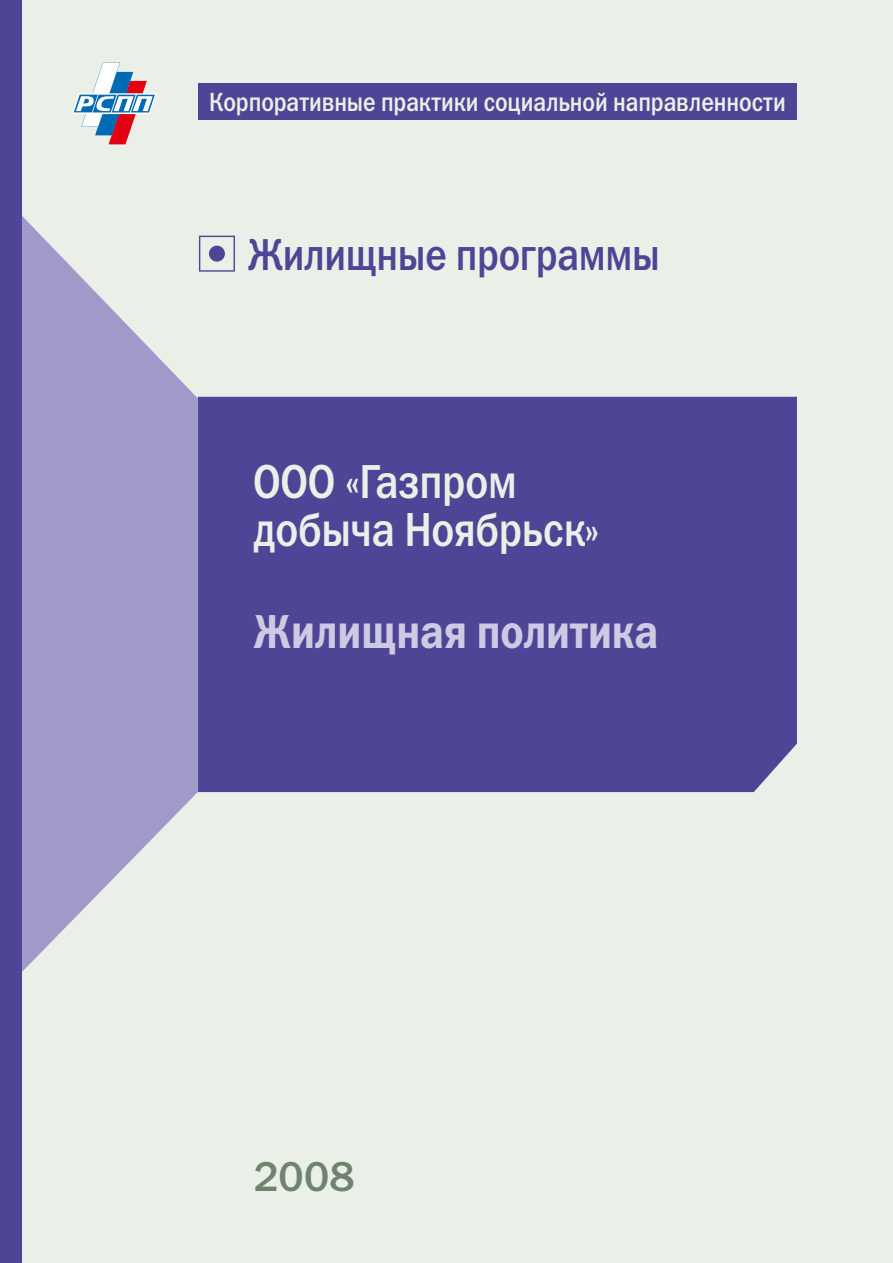
<style>
.page{position:relative;width:893px;height:1263px;background:#eaefe7}
.page>*{position:absolute;margin:0;border:0;box-sizing:border-box;transform-origin:0 0}
.t1{font:48px/48px "Franklin Gothic Medium C";letter-spacing:-.005em;color:#eaefe7;scale:.85 1}
.t2{font:48px "Franklin Gothic Demi C";letter-spacing:-.005em;color:#cecae4;scale:.85 1}
.t3{font:45px "Franklin Gothic Medium C";letter-spacing:-.01em;color:#4f4596;scale:.85 1}
.t4{font:42px "Franklin Gothic Medium C";color:#6f836e}
.t5{font:26.4px "Franklin Gothic Medium C";letter-spacing:-.005em;color:#eaefe7;scale:.85 1}
</style>
<div class="page">
<div style="left:198px;top:397px;width:599px;height:395px;background:#4f4596"></div>
<svg style="left:72px;top:63px;width:84px;height:81px"></svg>
<div style="left:199px;top:83px;width:598px;height:36px;background:#4f4596"></div>
<svg style="left:199px;top:236px;width:36px;height:36px"></svg>
<div style="left:209px;top:246px;width:16px;height:16px;background:#4f4596;border-radius:50%"></div>
<svg style="left:22px;top:216px;width:176px;height:756px;fill:#a099c9"></svg>
<div style="left:0;top:0;width:22px;height:1263px;background:#4f4596"></div>
<p class="t5" style="left:209px;top:87px;width:680px">Корпоративные практики социальной направленности</p>
<h2 class="t3" style="left:248px;top:230px;width:486px">Жилищные программы</h2>
<h1 class="t1" style="left:253px;top:457px;width:409px">ООО «Газпром добыча Ноябрьск»</h1>
<h1 class="t2" style="left:253px;top:604px;width:478px">Жилищная политика</h1>
<h3 class="t4" style="left:253px;top:1153px;width:103px">2008</h3>
</div>
